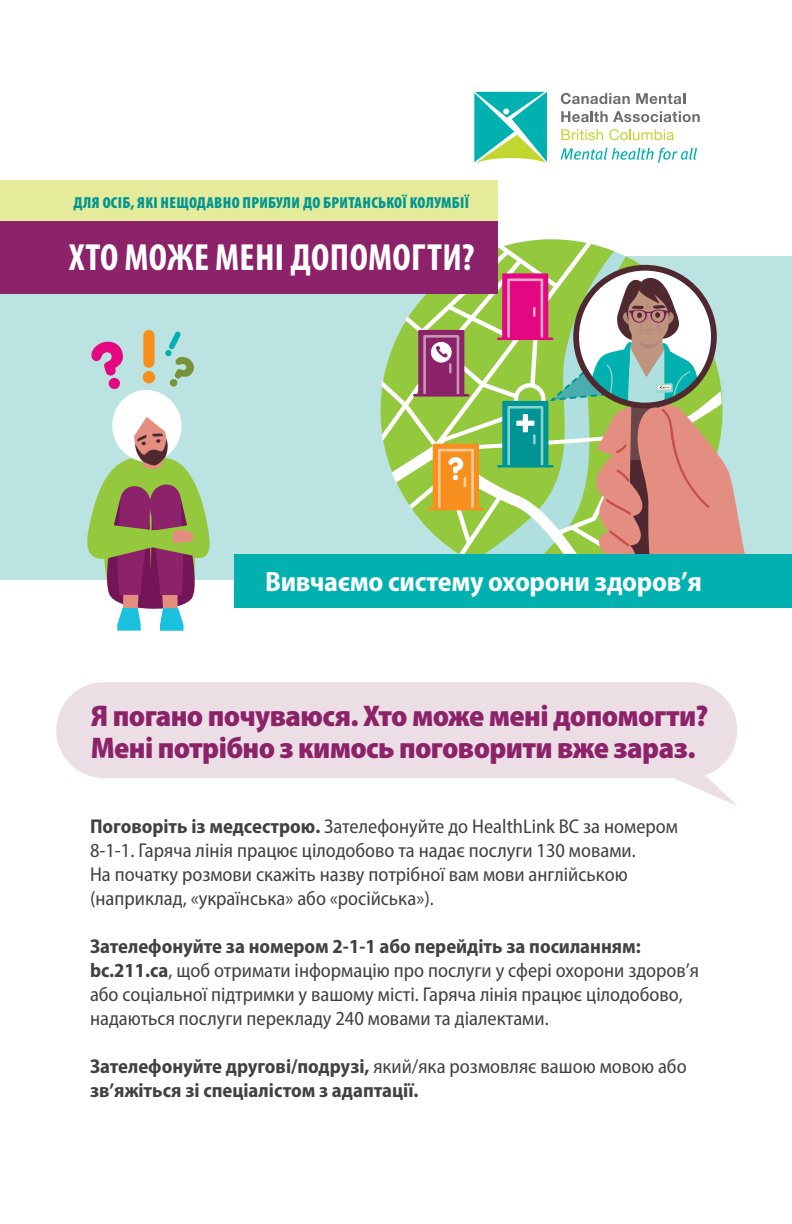
<style>
.page{position:relative;width:792px;height:1224px;background:#fff}
.page>*{position:absolute;margin:0;border:0;box-sizing:border-box;transform-origin:0 0}
.t1{font:700 condensed 38px "Myriad Pro";letter-spacing:.01em;color:#fff}
.t2{font:900 semi-condensed 30px/32px "Myriad Pro";letter-spacing:-.02em;color:#8c2269}
.t3{font:700 semi-condensed 28px "Myriad Pro";letter-spacing:-.01em;color:#fff}
.t4{font:semi-condensed 20px/24px "Myriad Pro";color:#414042}
.t5{font:700 semi-condensed 20px/24px "Myriad Pro";color:#414042}
.t6{font:900 condensed 16px "Myriad Pro";letter-spacing:.02em;color:#009594}
.s1{font-weight:700}
.s2{font-weight:400}
</style>
<div class="page">
<div style="left:0;top:256px;width:792px;height:324px;background:#bae3e2"></div>
<svg style="left:561px;top:93px;width:69px;height:11px"></svg>
<svg style="left:636px;top:93px;width:49px;height:11px"></svg>
<svg style="left:561px;top:111px;width:139px;height:11px"></svg>
<svg style="left:561px;top:129px;width:42px;height:11px"></svg>
<svg style="left:609px;top:129px;width:65px;height:11px"></svg>
<svg style="left:560px;top:148px;width:137px;height:15px"></svg>
<svg style="left:474px;top:92px;width:73px;height:71px"></svg>
<div style="left:56px;top:682px;width:681px;height:96px;background:#ebdfe5;border-radius:48px"></div>
<svg style="left:674px;top:769px;width:63px;height:37px"></svg>
<div style="left:0;top:181px;width:497px;height:40px;background:#e4eb9a"></div>
<svg style="left:381px;top:243px;width:268px;height:311px;fill:#95c93d"></svg>
<svg style="left:87px;top:330px;width:123px;height:301px"></svg>
<svg style="left:413px;top:330px;width:57px;height:67px"></svg>
<div style="left:0;top:221px;width:497px;height:73px;background:#8c2269"></div>
<svg style="left:497px;top:265px;width:248px;height:289px"></svg>
<div style="left:234px;top:554px;width:558px;height:54px;background:#00b1b0"></div>
<svg style="left:428px;top:444px;width:56px;height:66px"></svg>
<p class="t6" style="left:74px;top:192px;width:397px">ДЛЯ ОСІБ, ЯКІ НЕЩОДАВНО ПРИБУЛИ ДО БРИТАНСЬКОЇ КОЛУМБІЇ</p>
<h1 class="t1" style="left:69px;top:234px;width:407px">ХТО МОЖЕ МЕНІ ДОПОМОГТИ?</h1>
<h3 class="t3" style="left:265px;top:563px;width:438px">Вивчаємо систему охорони здоров’я</h3>
<h2 class="t2" style="left:91px;top:699px;width:619px">Я погано почуваюся. Хто може мені допомогти?<br>Мені потрібно з кимось поговорити вже зараз.</h2>
<p class="t4" style="left:90px;top:814px;width:590px"><span class="s1">Поговоріть із медсестрою.</span> Зателефонуйте до HealthLink BC за номером 8-1-1. Гаряча лінія працює цілодобово та надає послуги 130 мовами.<br>На початку розмови скажіть назву потрібної вам мови англійською (наприклад, «українська» або «російська»).</p>
<p class="t4" style="left:90px;top:934px;width:611px"><span class="s1">Зателефонуйте за номером 2-1-1 або перейдіть за посиланням: bc.211.ca</span>, щоб отримати інформацію про послуги у сфері охорони здоров’я або соціальної підтримки у вашому місті. Гаряча лінія працює цілодобово, надаються послуги перекладу 240 мовами та діалектами.</p>
<p class="t5" style="left:90px;top:1054px;width:598px">Зателефонуйте другові/подрузі, <span class="s2">який/яка розмовляє вашою мовою або </span>зв’яжіться зі спеціалістом з адаптації.</p>
</div>
